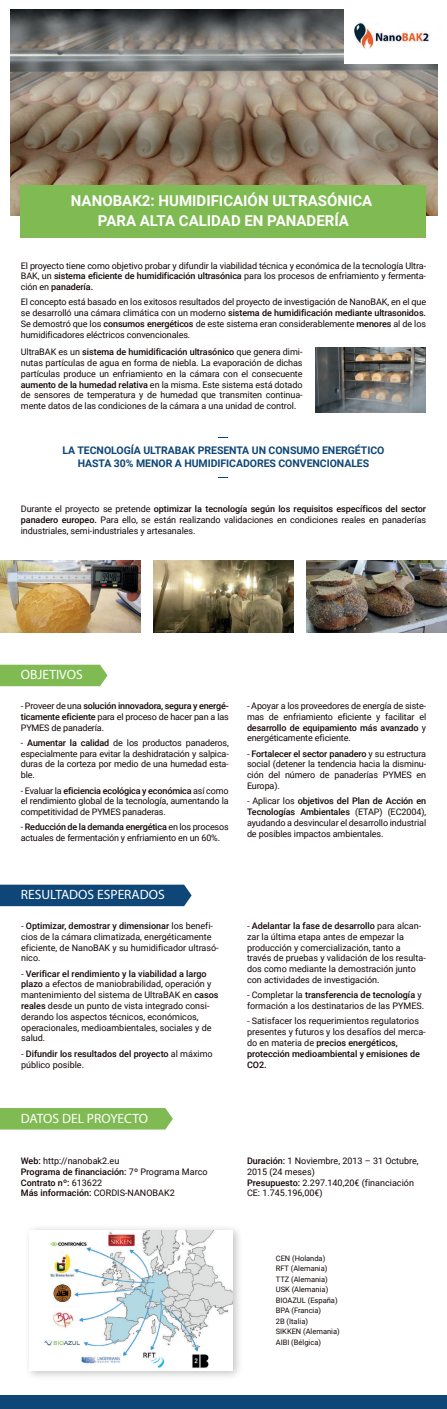
<style>
.page{position:relative;width:447px;height:1409px;background:#fff}
.page>*{position:absolute;margin:0;border:0;box-sizing:border-box;transform-origin:0 0}
.t1{font:700 15px/19.5px "Roboto";color:#fff;text-align:center}
.t2{font:13.5px "Myriad Pro";color:#fff}
.t3{font:700 10.5px/12.6px "Roboto";letter-spacing:-.005em;color:#0e4677;text-align:center}
.t4{font:9px/10.8px "Roboto";color:#130405;text-align:justify}
.t5{font:500 9px/10.8px "Roboto";color:#130405}
.t6{font:7.5px/10.5px "Roboto";color:#130405}
.s1{font-weight:500}
.s2{font-family:"Myriad Pro"}
.s3{font-family:"Myriad Pro";font-weight:400}
.s4{font-weight:400}
</style>
<div class="page">
<img style="left:10px;top:10px;width:427px;height:205px">
<div style="left:344px;top:0;width:102px;height:63px;background:#fff"></div>
<div style="left:21px;top:185px;width:405px;height:53px;background:#80ba53"></div>
<div style="left:0;top:1396px;width:446px;height:13px;background:#0e4677"></div>
<img style="left:153px;top:560px;width:141px;height:72px">
<img style="left:0;top:560px;width:141px;height:72px">
<img style="left:306px;top:560px;width:140px;height:72px">
<img style="left:355px;top:22px;width:75px;height:26px">
<img style="left:43px;top:1230px;width:189px;height:139px">
<img style="left:315px;top:347px;width:110px;height:66px">
<div style="left:0;top:665px;width:107px;height:21px;background:#80ba53"></div>
<div style="left:0;top:884px;width:191px;height:22px;background:#0e4677"></div>
<div style="left:0;top:1108px;width:173px;height:21px;background:#80ba53"></div>
<h1 class="t1" style="left:71px;top:191px;width:303px">NANOBAK2: HUMIDIFICAIÓN ULTRASÓNICA<br>PARA ALTA CALIDAD EN PANADERÍA</h1>
<p class="t4" style="left:21px;top:260px;width:406px">El proyecto tiene como objetivo probar y difundir la viabilidad técnica y económica de la tecnología Ultra-BAK, un <span class="s1">sistema eficiente de humidificación ultrasónica</span> para los procesos de enfriamiento y fermenta&shy;ción en <span class="s1">panadería.</span></p>
<p class="t4" style="left:21px;top:296px;width:406px">El concepto está basado en los exitosos resultados del proyecto de investigación de NanoBAK, en el que se desarrolló una cámara climática con un moderno <span class="s1">sistema de humidificación mediante ultrasonidos.<br></span>Se demostró que los <span class="s1">consumos energéticos</span> de este sistema eran considerablemente <span class="s1">menores</span> al de los humidificadores eléctricos convencionales.</p>
<p class="t4" style="left:21px;top:346px;width:283px">UltraBAK es un <span class="s1">sistema de humidificación ultrasónico</span> que genera dimi&shy;nutas partículas de agua en forma de niebla. La evaporación de dichas partículas produce un enfriamiento en la cámara con el consecuente <span class="s1">aumento de la humedad relativa</span> en la misma. Este sistema está dotado de sensores de temperatura y de humedad que transmiten continua&shy;mente datos de las condiciones de la cámara a una unidad de control.</p>
<p class="t3" style="left:62px;top:444px;width:323px">LA TECNOLOGÍA ULTRABAK PRESENTA UN CONSUMO ENERGÉTICO<br>HASTA 30% MENOR A HUMIDIFICADORES CONVENCIONALES</p>
<p class="t4" style="left:21px;top:503px;width:406px">Durante el proyecto se pretende <span class="s1">optimizar la tecnología según los requisitos específicos del sector panadero europeo.</span> Para ello, se están realizando validaciones en condiciones reales en panaderías industriales, semi-industriales y artesanales.</p>
<h2 class="t2" style="left:21px;top:666px;width:63px">OBJETIVOS</h2>
<p class="t4" style="left:21px;top:700px;width:209px"><span class="s2">-</span> Proveer de una <span class="s1">solución innovadora, segura y energé&shy;ticamente eficiente</span> para el proceso de hacer pan a las PYMES de panadería.</p>
<p class="t4" style="left:21px;top:737px;width:209px">- <span class="s1">Aumentar la calidad</span> de los productos panaderos, especialmente para evitar la deshidratación y salpica&shy;duras de la corteza por medio de una humedad esta&shy;ble.</p>
<p class="t4" style="left:21px;top:784px;width:209px">- Evaluar la <span class="s1">eficiencia ecológica y económica</span> así como el rendimiento global de la tecnología, aumentando la competitividad de PYMES panaderas.</p>
<p class="t4" style="left:21px;top:821px;width:209px">- <span class="s1">Reducción de la demanda energética</span> en los procesos actuales de fermentación y enfriamiento en un 60%.</p>
<p class="t4" style="left:247px;top:700px;width:180px"><span class="s2">-</span> Apoyar a los proveedores de energía de siste&shy;mas de enfriamiento eficiente y facilitar el <span class="s1">desarrollo de equipamiento más avanzado</span> y energéticamente eficiente.</p>
<p class="t4" style="left:247px;top:748px;width:180px"><span class="s2">-</span> <span class="s1">Fortalecer el sector panadero</span> y su estructura social (detener la tendencia hacia la disminu&shy;ción del número de panaderías PYMES en Europa).</p>
<p class="t4" style="left:247px;top:795px;width:180px"><span class="s2">-</span> Aplicar los <span class="s1">objetivos del Plan de Acción en Tecnologías Ambientales</span> (ETAP) (EC2004), ayudando a desvincular el desarrollo industrial de posibles impactos ambientales.</p>
<h2 class="t2" style="left:21px;top:886px;width:145px">RESULTADOS ESPERADOS</h2>
<p class="t4" style="left:21px;top:920px;width:199px;text-align:left"><span class="s2">-</span> <span class="s1">Optimizar, demostrar y dimensionar</span> los benefi&shy;cios de la cámara climatizada, energéticamente eficiente, de NanoBAK y su humidificador ultrasó&shy;nico.</p>
<p class="t4" style="left:21px;top:967px;width:199px;text-align:left"><span class="s2">-</span> <span class="s1">Verificar el rendimiento y la viabilidad a largo plazo</span> a efectos de maniobrabilidad, operación y mantenimiento del sistema de UltraBAK en <span class="s1">casos reales</span> desde un punto de vista integrado consi&shy;derando los aspectos técnicos, económicos, operacionales, medioambientales, sociales y de salud.</p>
<p class="t5" style="left:21px;top:1048px;width:193px"><span class="s3">-</span> Difundir los resultados del proyecto <span class="s4">al máximo público posible.</span></p>
<h2 class="t2" style="left:21px;top:1110px;width:129px">DATOS DEL PROYECTO</h2>
<p class="t4" style="left:247px;top:920px;width:180px;text-align:left"><span class="s2">-</span> <span class="s1">Adelantar la fase de desarrollo</span> para alcan&shy;zar la última etapa antes de empezar la producción y comercialización, tanto a través de pruebas y validación de los resulta&shy;dos como mediante la demostración junto con actividades de investigación.</p>
<p class="t4" style="left:247px;top:989px;width:178px"><span class="s2">-</span> Completar la <span class="s1">transferencia de tecnología</span> y formación a los destinatarios de las PYMES.</p>
<p class="t4" style="left:247px;top:1015px;width:180px;text-align:left"><span class="s2">-</span> Satisfacer los requerimientos regulatorios presentes y futuros y los desafíos del merca&shy;do en materia de <span class="s1">precios energéticos, protección medioambiental y emisiones de CO2.</span></p>
<p class="t4" style="left:21px;top:1155px;width:188px;text-align:left"><span class="s1">Web:</span> http://nanobak2.eu<br><span class="s1">Programa de financiación:</span> 7º Programa Marco<br><span class="s1">Contrato nº:</span> 613622<br><span class="s1">Más información:</span> CORDIS-NANOBAK2</p>
<p class="t4" style="left:247px;top:1155px;width:173px;text-align:left"><span class="s1">Duración:</span> 1 Noviembre, 2013 – 31 Octubre,<br>2015 (24 meses)<br><span class="s1">Presupuesto:</span> 2.297.140,20€ (financiación<br>CE: 1.745.196,00€)</p>
<p class="t6" style="left:275px;top:1252px;width:65px">CEN (Holanda)<br>RFT (Alemania)<br>TTZ (Alemania)<br>USK (Alemania)<br>BIOAZUL (España)<br>BPA (Francia)<br>2B (Italia)<br>SIKKEN (Alemania)<br>AIBI (Bélgica)</p>
</div>
